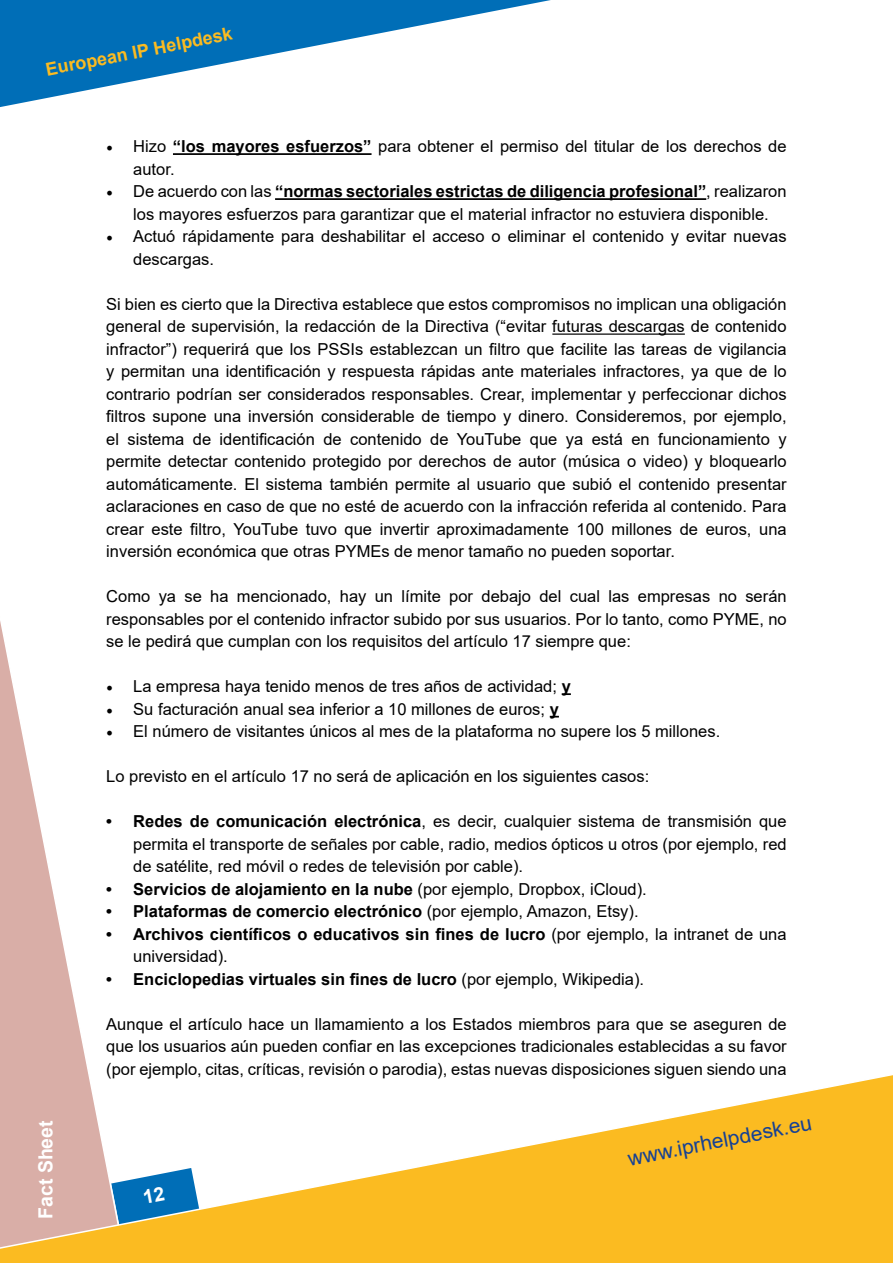
<style>
.page{position:relative;width:893px;height:1263px;background:#fff}
.page>*{position:absolute;margin:0;border:0;box-sizing:border-box;transform-origin:0 0}
.t1{font:21px "Arial";color:#164194}
.t2{font:700 19.5px "Arial";color:#fff}
.t3{font:700 18px "Arial";color:#fbbb21}
.t4{font:16.5px/22.5px "Arial";color:#000;text-align:justify}
.t5{font:700 16.5px/22.5px "Arial";color:#000}
.s1{font-family:"Minion Pro";font-size:18px}
.s2{font-weight:700}
.s3{font-weight:400}
</style>
<div class="page">
<svg style="left:0;top:621px;width:87px;height:444px"></svg>
<svg style="left:0;top:1065px;width:893px;height:198px"></svg>
<svg style="left:0;top:0;width:551px;height:107px"></svg>
<hr style="left:173px;top:153px;width:199px;height:2px;background:#000">
<hr style="left:275px;top:198px;width:431px;height:2px;background:#000">
<hr style="left:552px;top:333px;width:133px;height:2px;background:#000">
<svg style="left:562px;top:693px;width:9px;height:2px"></svg>
<svg style="left:111px;top:1168px;width:88px;height:58px"></svg>
<p class="t3" style="left:44px;top:57px;width:191px;rotate:-11deg">European IP Helpdesk</p>
<p class="t2" style="left:32px;top:1219px;width:100px;rotate:-90deg">Fact Sheet</p>
<p class="t4" style="left:133px;top:135px;width:655px;text-indent:-27px"><span class="s1">•</span> Hizo <span class="s2">“los mayores esfuerzos”</span> para obtener el permiso del titular de los derechos de autor.</p>
<p class="t4" style="left:106px;top:180px;width:682px;text-align:center"><span class="s1">•</span> De acuerdo con las <span class="s2">“normas sectoriales estrictas de diligencia profesional”</span>, realizaron los mayores esfuerzos para garantizar que el material infractor no estuviera disponible.</p>
<p class="t4" style="left:133px;top:225px;width:655px;text-indent:-27px"><span class="s1">•</span> Actuó rápidamente para deshabilitar el acceso o eliminar el contenido y evitar nuevas descargas.</p>
<p class="t4" style="left:106px;top:293px;width:682px">Si bien es cierto que la Directiva establece que estos compromisos no implican una obligación general de supervisión, la redacción de la Directiva (“evitar futuras descargas de contenido infractor”) requerirá que los PSSIs establezcan un filtro que facilite las tareas de vigilancia y permitan una identificación y respuesta rápidas ante materiales infractores, ya que de lo contrario podrían ser considerados responsables. Crear, implementar y perfeccionar dichos filtros supone una inversión considerable de tiempo y dinero. Consideremos, por ejemplo, el sistema de identificación de contenido de YouTube que ya está en funcionamiento y permite detectar contenido protegido por derechos de autor (música o video) y bloquearlo automáticamente. El sistema también permite al usuario que subió el contenido presentar aclaraciones en caso de que no esté de acuerdo con la infracción referida al contenido. Para crear este filtro, YouTube tuvo que invertir aproximadamente 100 millones de euros, una inversión económica que otras PYMEs de menor tamaño no pueden soportar.</p>
<p class="t4" style="left:106px;top:585px;width:682px">Como ya se ha mencionado, hay un límite por debajo del cual las empresas no serán responsables por el contenido infractor subido por sus usuarios. Por lo tanto, como PYME, no se le pedirá que cumplan con los requisitos del artículo 17 siempre que:</p>
<p class="t4" style="left:106px;top:675px;width:466px"><span class="s1">•</span> La empresa haya tenido menos de tres años de actividad; <span class="s2">y</span></p>
<p class="t4" style="left:106px;top:698px;width:454px"><span class="s1">•</span> Su facturación anual sea inferior a 10 millones de euros; <span class="s2">y</span></p>
<p class="t4" style="left:106px;top:720px;width:615px"><span class="s1">•</span> El número de visitantes únicos al mes de la plataforma no supere los 5 millones.</p>
<p class="t4" style="left:106px;top:765px;width:544px">Lo previsto en el artículo 17 no será de aplicación en los siguientes casos:</p>
<p class="t4" style="left:133px;top:810px;width:655px;text-indent:-27px"><span class="s2">• Redes de comunicación electrónica</span>, es decir, cualquier sistema de transmisión que permita el transporte de señales por cable, radio, medios ópticos u otros (por ejemplo, red de satélite, red móvil o redes de televisión por cable).</p>
<p class="t5" style="left:106px;top:878px;width:542px">• Servicios de alojamiento en la nube <span class="s3">(por ejemplo, Dropbox, iCloud).</span></p>
<p class="t5" style="left:106px;top:900px;width:534px">• Plataformas de comercio electrónico <span class="s3">(por ejemplo, Amazon, Etsy).</span></p>
<p class="t5" style="left:133px;top:923px;width:655px;text-indent:-27px">• Archivos científicos o educativos sin fines de lucro <span class="s3">(por ejemplo, la intranet de una universidad).</span></p>
<p class="t5" style="left:106px;top:968px;width:539px">• Enciclopedias virtuales sin fines de lucro <span class="s3">(por ejemplo, Wikipedia).</span></p>
<p class="t4" style="left:106px;top:1013px;width:682px">Aunque el artículo hace un llamamiento a los Estados miembros para que se aseguren de que los usuarios aún pueden confiar en las excepciones tradicionales establecidas a su favor (por ejemplo, citas, críticas, revisión o parodia), estas nuevas disposiciones siguen siendo una</p>
<p class="t1" style="left:625px;top:1144px;width:188px;rotate:-11deg">www.iprhelpdesk.eu</p>
</div>
